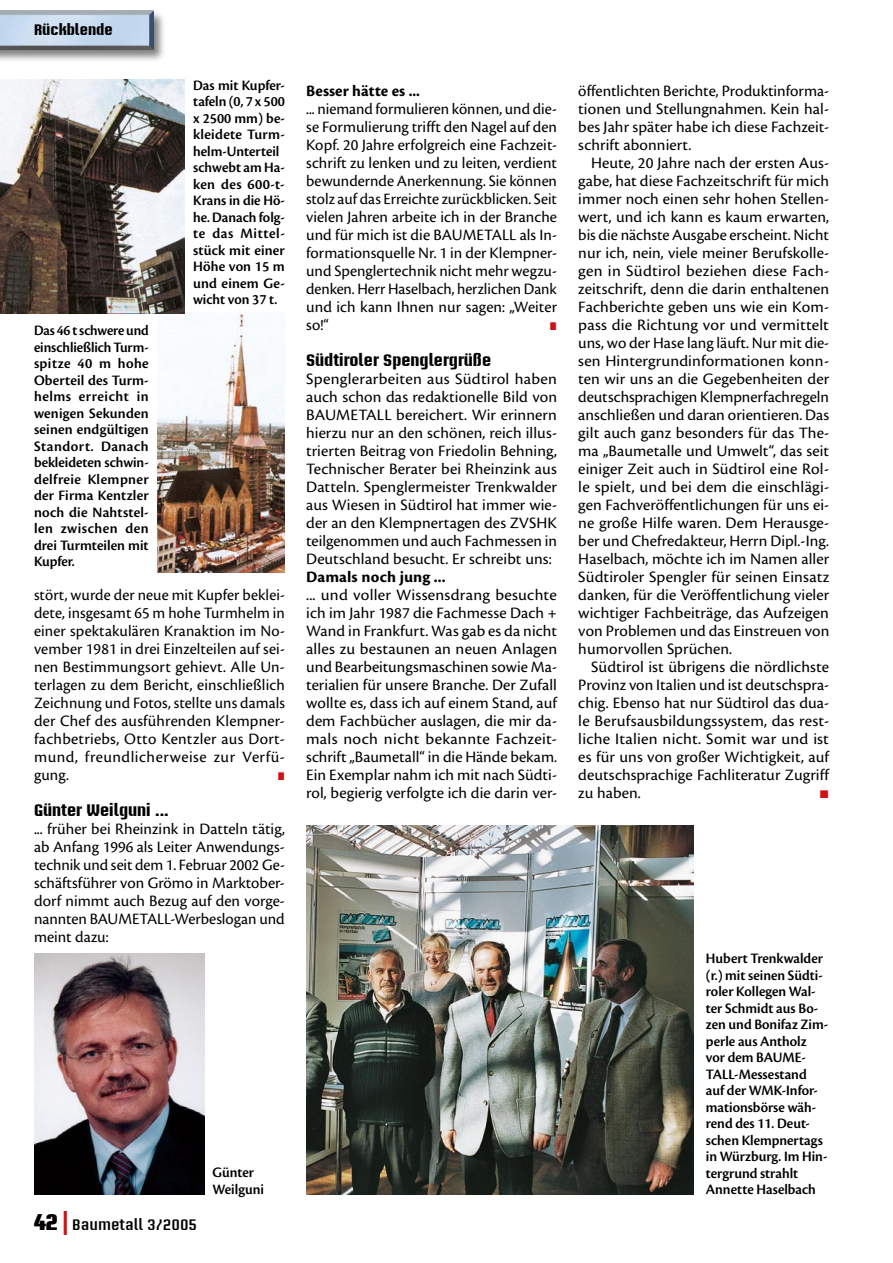
<style>
.page{position:relative;width:893px;height:1263px;background:#fff}
.page>*{position:absolute;margin:0;border:0;box-sizing:border-box;transform-origin:0 0}
.t1{font:18px "European Pi Std 3";color:#cd1316;scale:.75 1}
.t2{font:18px "European Pi Std 3";color:#cd1316}
.t3{font:16.5px/18px "Cronos Pro";letter-spacing:.005em;color:#000;text-align:justify}
.t4{font:16.5px/18px "Cronos Pro";letter-spacing:.005em;color:#000;text-align:justify;scale:1.04 1}
.t5{font:700 16.5px "Briem Akademi Std";color:#000}
.t6{font:700 16.5px "Cronos Pro";letter-spacing:.005em;color:#000}
.t7{font:15px/16.5px "Cronos Pro Semibold Disp";color:#000}
.t8{font:600 15px "Briem Akademi Std";color:#000}
.t9{font:700 15px "Briem Akademi Std";color:#000}
.s1{font-weight:900;font-size:22.5px}
.s2{font-size:24px;color:#cd1316}
</style>
<div class="page">
<div style="left:0;top:9px;width:168px;height:54px;background:#000;opacity:.5"></div>
<img style="left:0;top:11px;width:153px;height:38px">
<img style="left:157px;top:313px;width:128px;height:259px">
<img style="left:0;top:79px;width:185px;height:234px">
<img style="left:34px;top:954px;width:170px;height:240px">
<img style="left:306px;top:825px;width:387px;height:369px">
<p class="t9" style="left:34px;top:22px;width:80px">Rückblende</p>
<p class="t7" style="left:34px;top:322px;width:116px;text-align:justify">Das 46 t schwere und einschließlich Turm&shy;spitze 40 m hohe Oberteil des Turm&shy;helms erreicht in wenigen Sekunden seinen endgültigen Standort. Danach bekleideten schwin&shy;delfreie Klempner der Firma Kentzler noch die Nahtstel&shy;len zwischen den drei Turmteilen mit Kupfer.</p>
<p class="t7" style="left:193px;top:77px;width:93px">Das mit Kupfer&shy;tafeln (0, 7 x 500 x 2500 mm) be&shy;kleidete Turm&shy;helm-Unterteil schwebt am Ha&shy;ken des 600-t-<br>Krans in die Hö&shy;he. Danach folg&shy;te das Mittel&shy;stück mit einer<br>Höhe von 15 m und einem Ge&shy;wicht von 37 t.</p>
<p class="t3" style="left:34px;top:586px;width:252px">stört, wurde der neue mit Kupfer beklei&shy;dete, insgesamt 65 m hohe Turmhelm in einer spektakulären Kranaktion im No&shy;vember 1981 in drei Einzelteilen auf sei&shy;nen Bestimmungsort gehievt. Alle Un&shy;terlagen zu dem Bericht, einschließlich Zeichnung und Fotos, stellte uns damals der Chef des ausführenden Klempner&shy;fachbetriebs, Otto Kentzler aus Dort&shy;mund, freundlicherweise zur Verfü&shy;gung.</p>
<p class="t1" style="left:277px;top:762px;width:12px">▪</p>
<p class="t5" style="left:34px;top:801px;width:136px">Günter Weilguni ...</p>
<p class="t3" style="left:34px;top:820px;width:253px">... früher bei Rheinzink in Datteln tätig, ab Anfang 1996 als Leiter Anwendungs&shy;technik und seit dem 1. Februar 2002 Ge&shy;schäftsführer von Grömo in Marktober&shy;dorf nimmt auch Bezug auf den vorge&shy;nannten BAUMETALL-Werbeslogan und meint dazu:</p>
<p class="t8" style="left:34px;top:1216px;width:165px"><span class="s1">42</span> <span class="s2">|</span> Baumetall 3/2005</p>
<p class="t7" style="left:213px;top:1164px;width:53px">Günter<br>Weilguni</p>
<p class="t6" style="left:306px;top:81px;width:115px">Besser hätte es ...</p>
<p class="t3" style="left:306px;top:100px;width:252px">... niemand formulieren können, und die&shy;se Formulierung trifft den Nagel auf den Kopf. 20 Jahre erfolgreich eine Fachzeit&shy;schrift zu lenken und zu leiten, verdient bewundernde Anerkennung. Sie können stolz auf das Erreichte zurückblicken. Seit vielen Jahren arbeite ich in der Branche und für mich ist die BAUMETALL als In&shy;formationsquelle Nr. 1 in der Klempner&shy;und Spenglertechnik nicht mehr wegzu&shy;denken. Herr Haselbach, herzlichen Dank und ich kann Ihnen nur sagen: „Weiter so!“</p>
<p class="t1" style="left:550px;top:312px;width:12px">▪</p>
<p class="t5" style="left:306px;top:351px;width:186px">Südtiroler Spenglergrüße</p>
<p class="t4" style="left:306px;top:370px;width:243px">Spenglerarbeiten aus Südtirol haben auch schon das redaktionelle Bild von BAUMETALL bereichert. Wir erinnern hierzu nur an den schönen, reich illus&shy;trierten Beitrag von Friedolin Behning, Technischer Berater bei Rheinzink aus Datteln. Spenglermeister Trenkwalder aus Wiesen in Südtirol hat immer wie&shy;der an den Klempnertagen des ZVSHK teilgenommen und auch Fachmessen in Deutschland besucht. Er schreibt uns:</p>
<p class="t6" style="left:306px;top:567px;width:141px">Damals noch jung ...</p>
<p class="t4" style="left:306px;top:586px;width:243px">... und voller Wissensdrang besuchte ich im Jahr 1987 die Fachmesse Dach + Wand in Frankfurt. Was gab es da nicht alles zu bestaunen an neuen Anlagen und Bearbeitungsmaschinen sowie Ma&shy;terialien für unsere Branche. Der Zufall wollte es, dass ich auf einem Stand, auf dem Fachbücher auslagen, die mir da&shy;mals noch nicht bekannte Fachzeit&shy;schrift „Baumetall“ in die Hände bekam.<br>Ein Exemplar nahm ich mit nach Südti&shy;rol, begierig verfolgte ich die darin ver-</p>
<p class="t3" style="left:578px;top:82px;width:252px">öffentlichten Berichte, Produktinforma&shy;tionen und Stellungnahmen. Kein hal&shy;bes Jahr später habe ich diese Fachzeit&shy;schrift abonniert.</p>
<p class="t3" style="left:578px;top:154px;width:253px;text-indent:13px">Heute, 20 Jahre nach der ersten Aus&shy;gabe, hat diese Fachzeitschrift für mich immer noch einen sehr hohen Stellen&shy;wert, und ich kann es kaum erwarten, bis die nächste Ausgabe erscheint. Nicht nur ich, nein, viele meiner Berufskolle&shy;gen in Südtirol beziehen diese Fach&shy;zeitschrift, denn die darin enthaltenen Fachberichte geben uns wie ein Kom&shy;pass die Richtung vor und vermittelt uns, wo der Hase lang läuft. Nur mit die&shy;sen Hintergrundinformationen konn&shy;ten wir uns an die Gegebenheiten der deutschsprachigen Klempnerfachregeln anschließen und daran orientieren. Das gilt auch ganz besonders für das The&shy;ma „Baumetalle und Umwelt“, das seit einiger Zeit auch in Südtirol eine Rol&shy;le spielt, und bei dem die einschlägi&shy;gen Fachveröffentlichungen für uns ei&shy;ne große Hilfe waren. Dem Herausge&shy;ber und Chefredakteur, Herrn Dipl.-Ing.<br>Haselbach, möchte ich im Namen aller Südtiroler Spengler für seinen Einsatz danken, für die Veröffentlichung vieler wichtiger Fachbeiträge, das Aufzeigen von Problemen und das Einstreuen von humorvollen Sprüchen.</p>
<p class="t3" style="left:578px;top:658px;width:252px;text-indent:13px">Südtirol ist übrigens die nördlichste Provinz von Italien und ist deutschspra&shy;chig. Ebenso hat nur Südtirol das dua&shy;le Berufsausbildungssystem, das rest&shy;liche Italien nicht. Somit war und ist es für uns von großer Wichtigkeit, auf deutschsprachige Fachliteratur Zugriff zu haben.</p>
<p class="t2" style="left:819px;top:780px;width:12px">▪</p>
<p class="t7" style="left:706px;top:950px;width:124px">Hubert Trenkwalder (r.) mit seinen Südti&shy;roler Kollegen Wal&shy;ter Schmidt aus Bo&shy;zen und Bonifaz Zim&shy;perle aus Antholz vor dem BAUME-<br>TALL-Messestand auf der WMK-Infor&shy;mationsbörse wäh&shy;rend des 11. Deut&shy;schen Klempnertags in Würzburg. Im Hin&shy;tergrund strahlt<br>Annette Haselbach</p>
</div>
